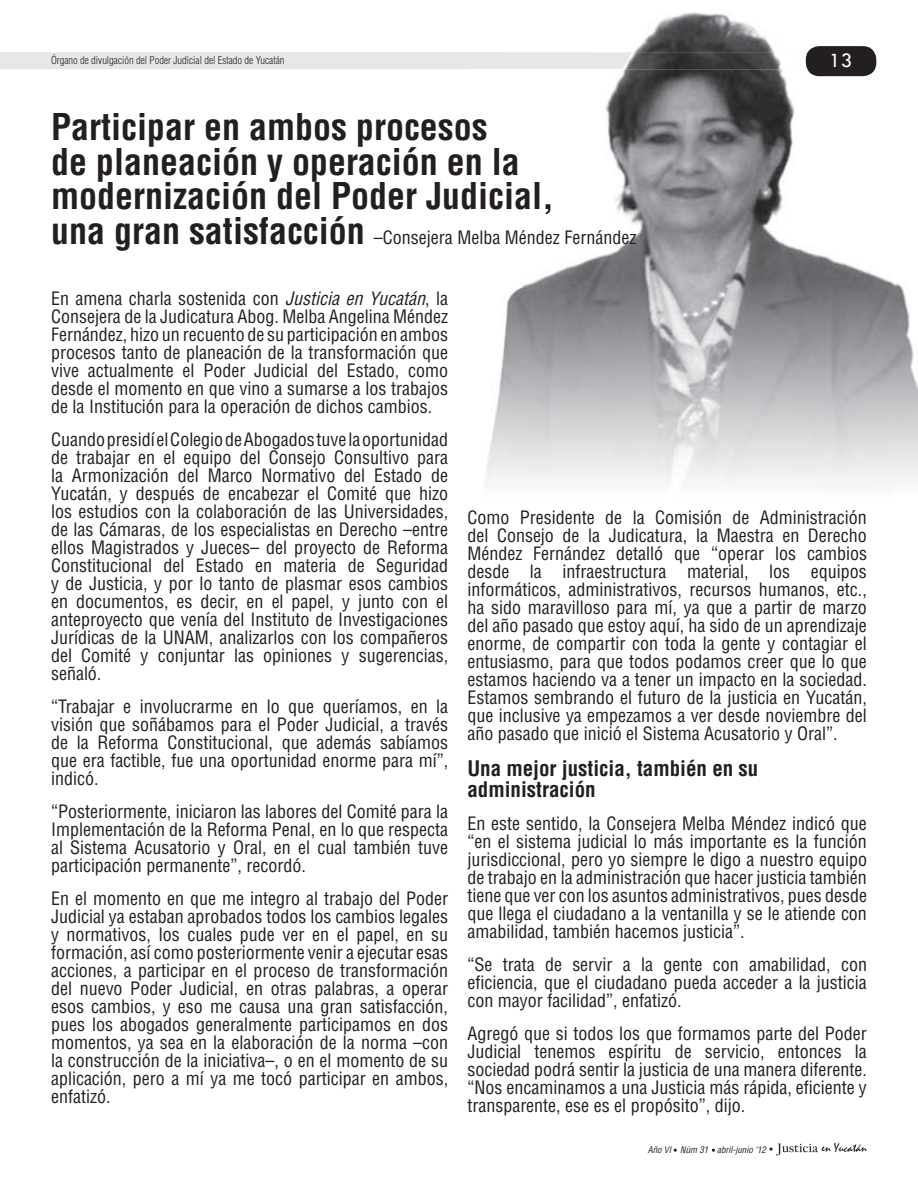
<style>
.page{position:relative;width:918px;height:1188px;background:#fff}
.page>*{position:absolute;margin:0;border:0;box-sizing:border-box;transform-origin:0 0}
.t1{font:700 condensed 36px/34.5px "Helvetica LT Std";color:#231f20}
.t2{font:700 condensed 21px/21px "Helvetica LT Std";color:#231f20}
.t3{font:21px "Tw Cen";color:#fff}
.t4{font:condensed 18px/18px "Helvetica LT Std";color:#231f20;text-align:justify}
.t5{font:300 condensed 10.5px "Helvetica LT Std";color:#231f20}
.t6{font:italic condensed 8.85px "Helvetica LT Std";color:#231f20}
.s1{font-weight:700;font-size:36px}
.s2{font-style:italic}
</style>
<div class="page">
<div style="left:0;top:52px;width:467px;height:17px;background:#e6e7e9"></div>
<div style="left:806px;top:46px;width:70px;height:30px;background:#231f20;border-radius:14px"></div>
<svg style="left:769px;top:1143px;width:98px;height:12px"></svg>
<img style="left:467px;top:12px;width:352px;height:471px">
<img style="left:818px;top:100px;width:50px;height:383px">
<img style="left:868px;top:271px;width:50px;height:212px">
<img style="left:622px;top:52px;width:180px;height:17px">
<p class="t5" style="left:51px;top:54px;width:235px">Órgano de divulgación del Poder Judicial del Estado de Yucatán</p>
<h1 class="t1" style="left:51px;top:110px;width:504px">Participar en ambos procesos<br>de planeación y operación en la modernización del Poder Judicial,</h1>
<p class="t4" style="left:51px;top:228px;width:587px"><span class="s1">una gran satisfacción</span> –Consejera Melba Méndez Fernández</p>
<p class="t3" style="left:829px;top:47px;width:25px">13</p>
<p class="t4" style="left:51px;top:290px;width:399px">En amena charla sostenida con <span class="s2">Justicia en Yucatán</span>, la Consejera de la Judicatura Abog. Melba Angelina Méndez Fernández, hizo un recuento de su participación en ambos procesos tanto de planeación de la transformación que vive actualmente el Poder Judicial del Estado, como desde el momento en que vino a sumarse a los trabajos de la Institución para la operación de dichos cambios.</p>
<p class="t4" style="left:51px;top:431px;width:399px">Cuando presidí el Colegio de Abogados tuve la oportunidad de trabajar en el equipo del Consejo Consultivo para la Armonización del Marco Normativo del Estado de Yucatán, y después de encabezar el Comité que hizo los estudios con la colaboración de las Universidades, de las Cámaras, de los especialistas en Derecho –entre ellos Magistrados y Jueces– del proyecto de Reforma Constitucional del Estado en materia de Seguridad y de Justicia, y por lo tanto de plasmar esos cambios en documentos, es decir, en el papel, y junto con el anteproyecto que venía del Instituto de Investigaciones Jurídicas de la UNAM, analizarlos con los compañeros del Comité y conjuntar las opiniones y sugerencias, señaló.</p>
<p class="t4" style="left:51px;top:698px;width:399px">“Trabajar e involucrarme en lo que queríamos, en la visión que soñábamos para el Poder Judicial, a través de la Reforma Constitucional, que además sabíamos que era factible, fue una oportunidad enorme para mí”, indicó.</p>
<p class="t4" style="left:51px;top:803px;width:399px">“Posteriormente, iniciaron las labores del Comité para la Implementación de la Reforma Penal, en lo que respecta al Sistema Acusatorio y Oral, en el cual también tuve participación permanente”, recordó.</p>
<p class="t4" style="left:51px;top:890px;width:399px">En el momento en que me integro al trabajo del Poder Judicial ya estaban aprobados todos los cambios legales y normativos, los cuales pude ver en el papel, en su formación, así como posteriormente venir a ejecutar esas acciones, a participar en el proceso de transformación del nuevo Poder Judicial, en otras palabras, a operar esos cambios, y eso me causa una gran satisfacción, pues los abogados generalmente participamos en dos momentos, ya sea en la elaboración de la norma –con la construcción de la iniciativa–, o en el momento de su aplicación, pero a mí ya me tocó participar en ambos, enfatizó.</p>
<p class="t4" style="left:467px;top:509px;width:401px">Como Presidente de la Comisión de Administración del Consejo de la Judicatura, la Maestra en Derecho Méndez Fernández detalló que “operar los cambios desde la infraestructura material, los equipos informáticos, administrativos, recursos humanos, etc., ha sido maravilloso para mí, ya que a partir de marzo del año pasado que estoy aquí, ha sido de un aprendizaje enorme, de compartir con toda la gente y contagiar el entusiasmo, para que todos podamos creer que lo que estamos haciendo va a tener un impacto en la sociedad.<br>Estamos sembrando el futuro de la justicia en Yucatán, que inclusive ya empezamos a ver desde noviembre del año pasado que inició el Sistema Acusatorio y Oral”.</p>
<p class="t2" style="left:467px;top:758px;width:293px">Una mejor justicia, también en su administración</p>
<p class="t4" style="left:467px;top:815px;width:401px">En este sentido, la Consejera Melba Méndez indicó que “en el sistema judicial lo más importante es la función jurisdiccional, pero yo siempre le digo a nuestro equipo de trabajo en la administración que hacer justicia también tiene que ver con los asuntos administrativos, pues desde que llega el ciudadano a la ventanilla y se le atiende con amabilidad, también hacemos justicia”.</p>
<p class="t4" style="left:467px;top:956px;width:401px">“Se trata de servir a la gente con amabilidad, con eficiencia, que el ciudadano pueda acceder a la justicia con mayor facilidad”, enfatizó.</p>
<p class="t4" style="left:467px;top:1025px;width:401px">Agregó que si todos los que formamos parte del Poder Judicial tenemos espíritu de servicio, entonces la sociedad podrá sentir la justicia de una manera diferente. “Nos encaminamos a una Justicia más rápida, eficiente y transparente, ese es el propósito”, dijo.</p>
<p class="t6" style="left:648px;top:1144px;width:120px">Año VI Núm 31 abril-junio ‘12</p>
</div>
